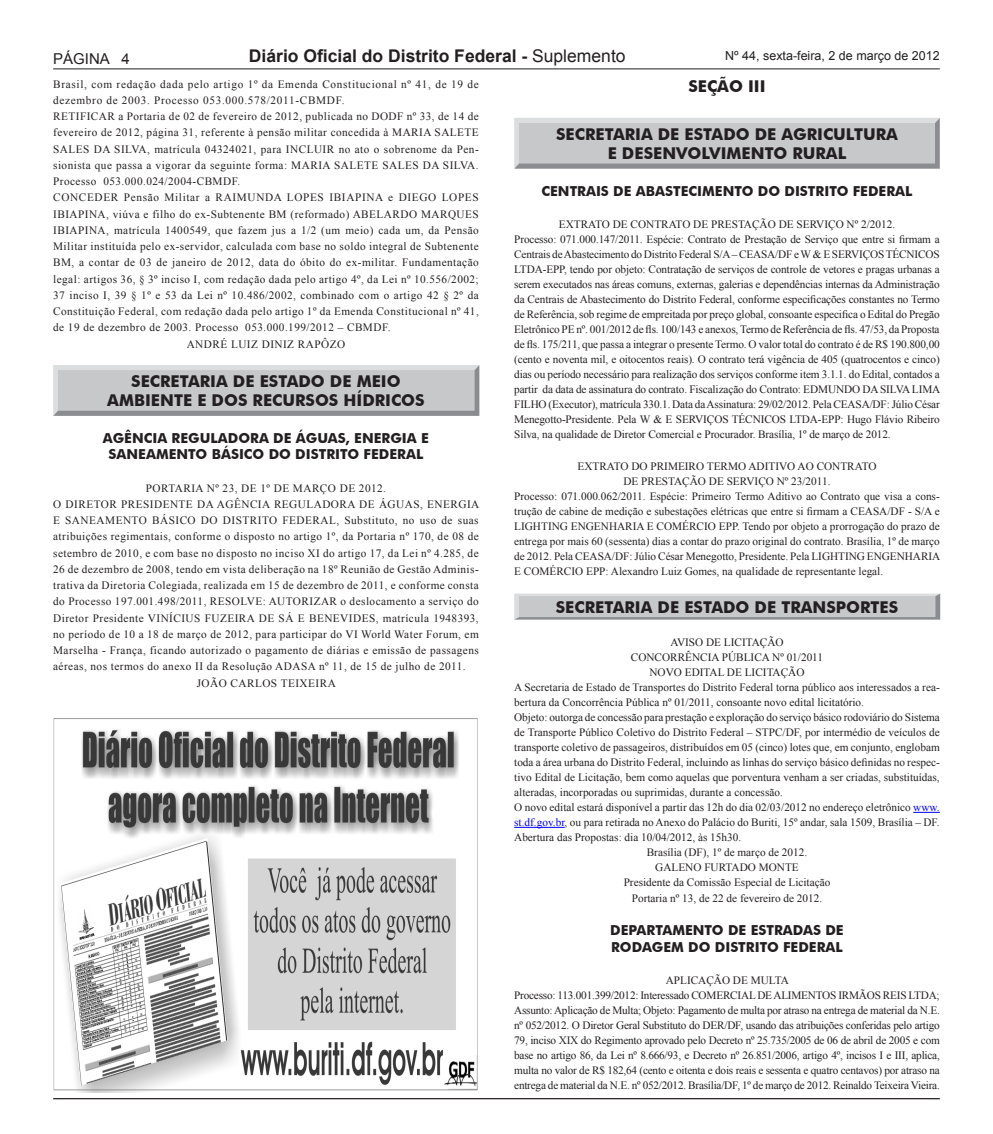
<style>
.page{position:relative;width:993px;height:1134px;background:#fff}
.page>*{position:absolute;margin:0;border:0;box-sizing:border-box;transform-origin:0 0}
.t1{font:700 17.5px "Arial";color:#231f20}
.Titulo_1{font:700 16.25px/19.5px "Futura BT";color:#231f20;text-align:center}
.Titulo_2{font:700 16.25px "Futura BT";color:#231f20}
.t2{font:15px "Arial";color:#231f20}
.Titulo_2-2{font:700 13.75px/16.5px "Futura BT";color:#231f20}
.t3{font:12.5px "Arial";color:#231f20}
.Body_Text_3{font:11.25px/15px "Times New Roman";color:#231f20;text-align:justify}
.Body_Text_3-2{font:11.25px/16.2px "Times New Roman";letter-spacing:.06em;color:#231f20}
.Body_Text_3-3{font:11.25px "Times New Roman";letter-spacing:.04em;color:#231f20}
.s1{font-weight:400}
.s2{color:#00f}
</style>
<div class="page">
<hr style="left:53px;top:69px;width:886px;height:1px;background:#231f20">
<hr style="left:53px;top:1098px;width:886px;height:1px;background:#231f20">
<svg style="left:53px;top:365px;width:426px;height:51px;background:#c2c3c6"></svg>
<svg style="left:514px;top:594px;width:425px;height:26px;background:#c3c4c6"></svg>
<svg style="left:514px;top:118px;width:425px;height:51px;background:#c3c4c6"></svg>
<svg style="left:913px;top:812px;width:26px;height:1px"></svg>
<hr style="left:514px;top:827px;width:50px;height:1px;background:#00f">
<img style="left:53px;top:718px;width:425px;height:374px">
<h3 class="t2" style="left:53px;top:49px;width:78px">PÁGINA 4</h3>
<h1 class="t1" style="left:249px;top:44px;width:378px">Diário Oficial do Distrito Federal - <span class="s1">Suplemento</span></h1>
<p class="t3" style="left:725px;top:48px;width:216px">Nº 44, sexta-feira, 2 de março de 2012</p>
<p class="Body_Text_3-2" style="left:53px;top:75px;width:427px">Brasil, com redação dada pelo artigo 1º da Emenda Constitucional nº 41, de 19 de dezembro de 2003. Processo 053.000.578/2011-CBMDF.</p>
<p class="Body_Text_3" style="left:53px;top:108px;width:427px;line-height:16.2px">RETIFICAR a Portaria de 02 de fevereiro de 2012, publicada no DODF nº 33, de 14 de fevereiro de 2012, página 31, referente à pensão militar concedida à MARIA SALETE SALES DA SILVA, matrícula 04324021, para INCLUIR no ato o sobrenome da Pen&shy;sionista que passa a vigorar da seguinte forma: MARIA SALETE SALES DA SILVA.<br>Processo 053.000.024/2004-CBMDF.</p>
<p class="Body_Text_3" style="left:53px;top:189px;width:427px;line-height:16.2px">CONCEDER Pensão Militar a RAIMUNDA LOPES IBIAPINA e DIEGO LOPES IBIAPINA, viúva e filho do ex-Subtenente BM (reformado) ABELARDO MARQUES IBIAPINA, matrícula 1400549, que fazem jus a 1/2 (um meio) cada um, da Pensão Militar instituída pelo ex-servidor, calculada com base no soldo integral de Subtenente BM, a contar de 03 de janeiro de 2012, data do óbito do ex-militar. Fundamentação legal: artigos 36, § 3º inciso I, com redação dada pelo artigo 4º, da Lei nº 10.556/2002; 37 inciso I, 39 § 1º e 53 da Lei nº 10.486/2002, combinado com o artigo 42 § 2º da Constituição Federal, com redação dada pelo artigo 1º da Emenda Constitucional nº 41, de 19 de dezembro de 2003. Processo 053.000.199/2012 – CBMDF.</p>
<p class="Body_Text_3-3" style="left:187px;top:336px;width:160px">ANDRÉ LUIZ DINIZ RAPÔZO</p>
<p class="Titulo_1" style="left:107px;top:371px;width:319px">SECRETARIA DE ESTADO DE MEIO<br>AMBIENTE E DOS RECURSOS HÍDRICOS</p>
<p class="Titulo_2-2" style="left:103px;top:429px;width:327px">AGÊNCIA REGULADORA DE ÁGUAS, ENERGIA E</p>
<p class="Titulo_2-2" style="left:109px;top:446px;width:316px">SANEAMENTO BÁSICO DO DISTRITO FEDERAL</p>
<p class="Body_Text_3-3" style="left:146px;top:480px;width:241px">PORTARIA Nº 23, DE 1º DE MARÇO DE 2012.</p>
<p class="Body_Text_3" style="left:53px;top:496px;width:427px;line-height:16.2px">O DIRETOR PRESIDENTE DA AGÊNCIA REGULADORA DE ÁGUAS, ENERGIA E SANEAMENTO BÁSICO DO DISTRITO FEDERAL, Substituto, no uso de suas atribuições regimentais, conforme o disposto no artigo 1º, da Portaria nº 170, de 08 de setembro de 2010, e com base no disposto no inciso XI do artigo 17, da Lei nº 4.285, de 26 de dezembro de 2008, tendo em vista deliberação na 18º Reunião de Gestão Adminis&shy;trativa da Diretoria Colegiada, realizada em 15 de dezembro de 2011, e conforme consta do Processo 197.001.498/2011, RESOLVE: AUTORIZAR o deslocamento a serviço do Diretor Presidente VINÍCIUS FUZEIRA DE SÁ E BENEVIDES, matrícula 1948393, no período de 10 a 18 de março de 2012, para participar do VI World Water Forum, em Marselha - França, ficando autorizado o pagamento de diárias e emissão de passagens aéreas, nos termos do anexo II da Resolução ADASA nº 11, de 15 de julho de 2011.</p>
<p class="Body_Text_3-3" style="left:197px;top:675px;width:140px">JOÃO CARLOS TEIXEIRA</p>
<p class="Titulo_2" style="left:688px;top:76px;width:79px">SEÇÃO III</p>
<p class="Titulo_1" style="left:556px;top:124px;width:343px">SECRETARIA DE ESTADO DE AGRICULTURA<br>E DESENVOLVIMENTO RURAL</p>
<p class="Titulo_2-2" style="left:541px;top:182px;width:372px">CENTRAIS DE ABASTECIMENTO DO DISTRITO FEDERAL</p>
<p class="Body_Text_3" style="left:558px;top:217px;width:337px">EXTRATO DE CONTRATO DE PRESTAÇÃO DE SERVIÇO Nº 2/2012.</p>
<p class="Body_Text_3" style="left:514px;top:232px;width:427px">Processo: 071.000.147/2011. Espécie: Contrato de Prestação de Serviço que entre si firmam a Centrais de Abastecimento do Distrito Federal S/A – CEASA/DF e W &amp; E SERVIÇOS TÉCNICOS LTDA-EPP, tendo por objeto: Contratação de serviços de controle de vetores e pragas urbanas a serem executados nas áreas comuns, externas, galerias e dependências internas da Administração da Centrais de Abastecimento do Distrito Federal, conforme especificações constantes no Termo de Referência, sob regime de empreitada por preço global, consoante especifica o Edital do Pregão Eletrônico PE nº. 001/2012 de fls. 100/143 e anexos, Termo de Referência de fls. 47/53, da Proposta de fls. 175/211, que passa a integrar o presente Termo. O valor total do contrato é de R$ 190.800,00 (cento e noventa mil, e oitocentos reais). O contrato terá vigência de 405 (quatrocentos e cinco) dias ou período necessário para realização dos serviços conforme item 3.1.1. do Edital, contados a partir da data de assinatura do contrato. Fiscalização do Contrato: EDMUNDO DA SILVA LIMA FILHO (Executor), matrícula 330.1. Data da Assinatura: 29/02/2012. Pela CEASA/DF: Júlio César Menegotto-Presidente. Pela W &amp; E SERVIÇOS TÉCNICOS LTDA-EPP: Hugo Flávio Ribeiro Silva, na qualidade de Diretor Comercial e Procurador. Brasília, 1º de março de 2012.</p>
<p class="Body_Text_3" style="left:577px;top:458px;width:300px">EXTRATO DO PRIMEIRO TERMO ADITIVO AO CONTRATO</p>
<p class="Body_Text_3" style="left:623px;top:473px;width:208px">DE PRESTAÇÃO DE SERVIÇO Nº 23/2011.</p>
<p class="Body_Text_3" style="left:514px;top:488px;width:427px">Processo: 071.000.062/2011. Espécie: Primeiro Termo Aditivo ao Contrato que visa a cons&shy;trução de cabine de medição e subestações elétricas que entre si firmam a CEASA/DF - S/A e LIGHTING ENGENHARIA E COMÉRCIO EPP. Tendo por objeto a prorrogação do prazo de entrega por mais 60 (sessenta) dias a contar do prazo original do contrato. Brasília, 1º de março de 2012. Pela CEASA/DF: Júlio César Menegotto, Presidente. Pela LIGHTING ENGENHARIA E COMÉRCIO EPP: Alexandro Luiz Gomes, na qualidade de representante legal.</p>
<p class="Titulo_1" style="left:555px;top:597px;width:343px">SECRETARIA DE ESTADO DE TRANSPORTES</p>
<p class="Body_Text_3" style="left:670px;top:635px;width:115px">AVISO DE LICITAÇÃO</p>
<p class="Body_Text_3" style="left:630px;top:650px;width:194px">CONCORRÊNCIA PÚBLICA Nº 01/2011</p>
<p class="Body_Text_3" style="left:649px;top:665px;width:156px">NOVO EDITAL DE LICITAÇÃO</p>
<p class="Body_Text_3" style="left:514px;top:680px;width:427px">A Secretaria de Estado de Transportes do Distrito Federal torna público aos interessados a rea&shy;bertura da Concorrência Pública nº 01/2011, consoante novo edital licitatório.</p>
<p class="Body_Text_3" style="left:514px;top:710px;width:427px">Objeto: outorga de concessão para prestação e exploração do serviço básico rodoviário do Sistema de Transporte Público Coletivo do Distrito Federal – STPC/DF, por intermédio de veículos de transporte coletivo de passageiros, distribuídos em 05 (cinco) lotes que, em conjunto, englobam toda a área urbana do Distrito Federal, incluindo as linhas do serviço básico definidas no respec&shy;tivo Edital de Licitação, bem como aquelas que porventura venham a ser criadas, substituídas, alteradas, incorporadas ou suprimidas, durante a concessão.</p>
<p class="Body_Text_3" style="left:514px;top:800px;width:427px">O novo edital estará disponível a partir das 12h do dia 02/03/2012 no endereço eletrônico <span class="s2">www. st.df.gov.br</span>, ou para retirada no Anexo do Palácio do Buriti, 15º andar, sala 1509, Brasília – DF.</p>
<p class="Body_Text_3" style="left:514px;top:830px;width:228px">Abertura das Propostas: dia 10/04/2012, às 15h30.</p>
<p class="Body_Text_3" style="left:646px;top:845px;width:162px">Brasília (DF), 1º de março de 2012.</p>
<p class="Body_Text_3" style="left:655px;top:860px;width:145px">GALENO FURTADO MONTE</p>
<p class="Body_Text_3" style="left:623px;top:875px;width:208px">Presidente da Comissão Especial de Licitação</p>
<p class="Body_Text_3" style="left:631px;top:891px;width:192px">Portaria nº 13, de 22 de fevereiro de 2012.</p>
<p class="Titulo_2-2" style="left:610px;top:922px;width:235px">DEPARTAMENTO DE ESTRADAS DE<br>RODAGEM DO DISTRITO FEDERAL</p>
<p class="Body_Text_3" style="left:665px;top:973px;width:125px">APLICAÇÃO DE MULTA</p>
<p class="Body_Text_3" style="left:514px;top:988px;width:427px">Processo: 113.001.399/2012: Interessado COMERCIAL DE ALIMENTOS IRMÃOS REIS LTDA; Assunto: Aplicação de Multa; Objeto: Pagamento de multa por atraso na entrega de material da N.E. nº 052/2012. O Diretor Geral Substituto do DER/DF, usando das atribuições conferidas pelo artigo 79, inciso XIX do Regimento aprovado pelo Decreto nº 25.735/2005 de 06 de abril de 2005 e com base no artigo 86, da Lei nº 8.666/93, e Decreto nº 26.851/2006, artigo 4º, incisos I e III, aplica, multa no valor de R$ 182,64 (cento e oitenta e dois reais e sessenta e quatro centavos) por atraso na entrega de material da N.E. nº 052/2012. Brasília/DF, 1º de março de 2012. Reinaldo Teixeira Vieira.</p>
</div>
